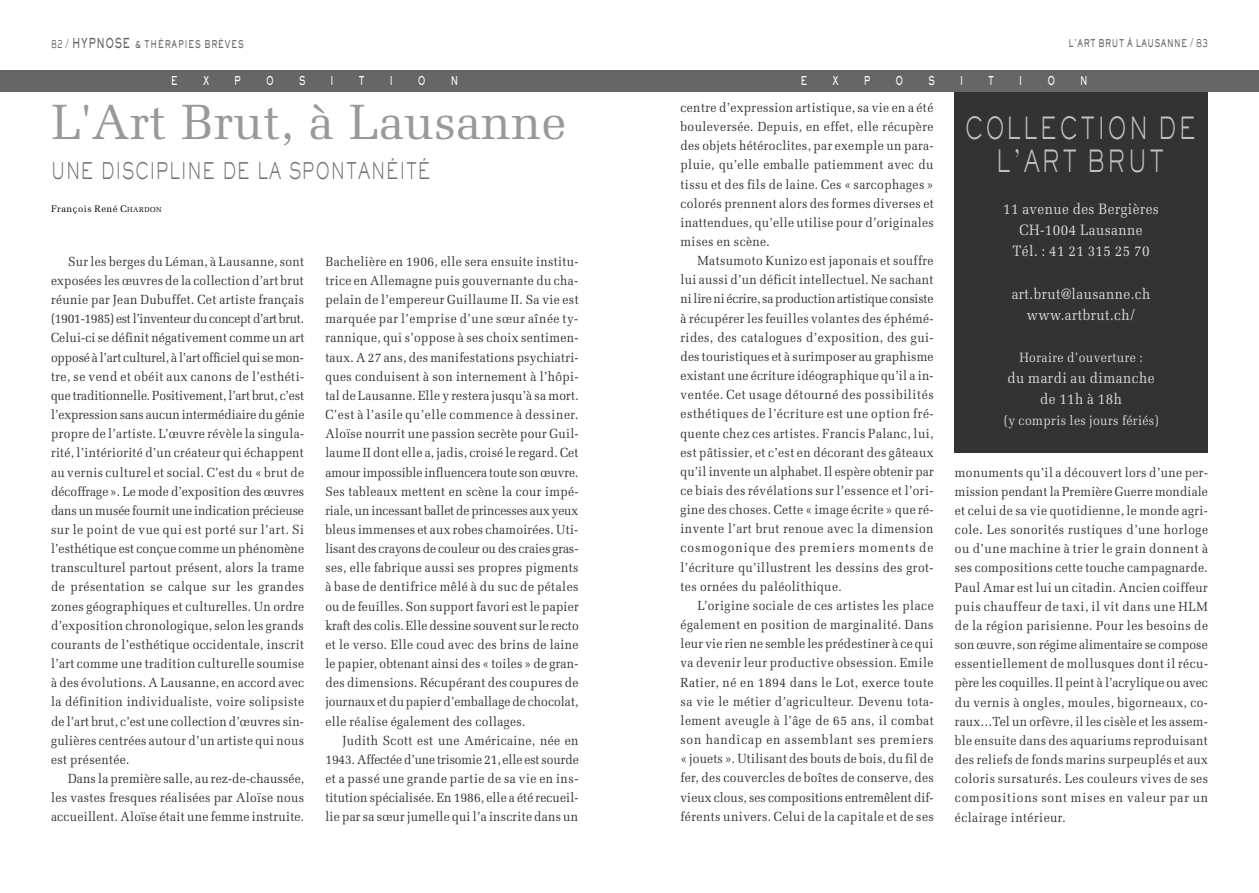
<style>
.page{position:relative;width:1259px;height:893px;background:#fff}
.page>*{position:absolute;margin:0;border:0;box-sizing:border-box;transform-origin:0 0}
.t1{font:49.5px "Melior";color:#999}
.t2{font:300 30px/33px "AT Sackers Gothic";letter-spacing:.135em;color:#bfbfbf;text-align:center;scale:.65 1}
.t3{font:300 22.5px "AT Sackers Gothic";letter-spacing:.06em;color:#737373;scale:.65 1}
.t4{font:15px/21px "Melior";letter-spacing:.035em;color:#d9d9d9;text-align:center;scale:.9 1}
.t5{font:13.5px "Melior";letter-spacing:.035em;color:#d9d9d9;scale:.9 1}
.t6{font:13.2px/19.2px "Melior";letter-spacing:.03em;color:#333;text-align:justify;scale:.91 1}
.t7{font:12px "AT Sackers Heavy Gothic";color:#fff;scale:.65 1}
.t8{font:10.5px "AT Sackers Heavy Gothic";letter-spacing:.125em;color:#666;scale:.65 1}
.t9{font:10.5px "AT Sackers Heavy Gothic";letter-spacing:.08em;color:#666;scale:.65 1}
.t10{font:9.45px "Melior";letter-spacing:.05em;color:#000}
.s1{font-family:"AT Sackers Gothic";font-weight:300;font-size:12px;color:#4d4d4d}
.s2{font-size:13.5px}
.s3{font-size:7.05px}
</style>
<div class="page">
<div style="left:955px;top:91px;width:253px;height:362px;background:#333"></div>
<div style="left:0;top:70px;width:1259px;height:21px;background:#666"></div>
<p class="t8" style="left:51px;top:40px;width:298px"><span class="s1">82 /</span> <span class="s2">HYPNOSE</span> &amp; THÉRAPIES BRÈVES</p>
<p class="t9" style="left:1068px;top:39px;width:216px">L’ART BRUT À LAUSANNE <span class="s1">/ 83</span></p>
<p class="t7" style="left:171px;top:76px;width:12px">E</p>
<p class="t7" style="left:203px;top:76px;width:11px">X</p>
<p class="t7" style="left:234px;top:76px;width:12px">P</p>
<p class="t7" style="left:266px;top:76px;width:14px">O</p>
<p class="t7" style="left:299px;top:76px;width:11px">S</p>
<p class="t7" style="left:331px;top:76px;width:6px">I</p>
<p class="t7" style="left:359px;top:76px;width:11px">T</p>
<p class="t7" style="left:390px;top:76px;width:6px">I</p>
<p class="t7" style="left:418px;top:76px;width:14px">O</p>
<p class="t7" style="left:451px;top:76px;width:13px">N</p>
<p class="t7" style="left:801px;top:76px;width:12px">E</p>
<p class="t7" style="left:832px;top:76px;width:11px">X</p>
<p class="t7" style="left:864px;top:76px;width:12px">P</p>
<p class="t7" style="left:895px;top:76px;width:13px">O</p>
<p class="t7" style="left:928px;top:76px;width:11px">S</p>
<p class="t7" style="left:960px;top:76px;width:6px">I</p>
<p class="t7" style="left:988px;top:76px;width:11px">T</p>
<p class="t7" style="left:1019px;top:76px;width:6px">I</p>
<p class="t7" style="left:1047px;top:76px;width:13px">O</p>
<p class="t7" style="left:1080px;top:76px;width:13px">N</p>
<h1 class="t1" style="left:51px;top:93px;width:516px">L'Art Brut, à Lausanne</h1>
<h3 class="t3" style="left:51px;top:162px;width:585px">UNE DISCIPLINE DE LA SPONTANÉITÉ</h3>
<p class="t10" style="left:51px;top:204px;width:112px">François René C<span class="s3">HARDON</span></p>
<p class="t6" style="left:51px;top:252px;width:280px;text-indent:17px">Sur les berges du Léman, à Lausanne, sont exposées les œuvres de la collection d’art brut réunie par Jean Dubuffet. Cet artiste français (1901-1985) est l’inventeur du concept d’art brut.<br>Celui-ci se définit négativement comme un art opposé à l’art culturel, à l’art officiel qui se mon&shy;tre, se vend et obéit aux canons de l’esthéti&shy;que traditionnelle. Positivement, l’art brut, c’est l’expression sans aucun intermédiaire du génie propre de l’artiste. L’œuvre révèle la singula&shy;rité, l’intériorité d’un créateur qui échappent au vernis culturel et social. C’est du « brut de décoffrage ». Le mode d’exposition des œuvres dans un musée fournit une indication précieuse sur le point de vue qui est porté sur l’art. Si l’esthétique est conçue comme un phénomène transculturel partout présent, alors la trame de présentation se calque sur les grandes zones géographiques et culturelles. Un ordre d’exposition chronologique, selon les grands courants de l’esthétique occidentale, inscrit l’art comme une tradition culturelle soumise à des évolutions. A Lausanne, en accord avec la définition individualiste, voire solipsiste de l’art brut, c’est une collection d’œuvres sin&shy;gulières centrées autour d’un artiste qui nous est présentée.</p>
<p class="t6" style="left:51px;top:769px;width:280px;text-indent:17px">Dans la première salle, au rez-de-chaussée, les vastes fresques réalisées par Aloïse nous accueillent. Aloïse était une femme instruite.</p>
<p class="t6" style="left:325px;top:252px;width:280px">Bachelière en 1906, elle sera ensuite institu&shy;trice en Allemagne puis gouvernante du cha&shy;pelain de l’empereur Guillaume II. Sa vie est marquée par l’emprise d’une sœur aînée ty&shy;rannique, qui s’oppose à ses choix sentimen&shy;taux. A 27 ans, des manifestations psychiatri&shy;ques conduisent à son internement à l’hôpi&shy;tal de Lausanne. Elle y restera jusqu’à sa mort.<br>C’est à l’asile qu’elle commence à dessiner.<br>Aloïse nourrit une passion secrète pour Guil&shy;laume II dont elle a, jadis, croisé le regard. Cet amour impossible influencera toute son œuvre.<br>Ses tableaux mettent en scène la cour impé&shy;riale, un incessant ballet de princesses aux yeux bleus immenses et aux robes chamoirées. Uti&shy;lisant des crayons de couleur ou des craies gras&shy;ses, elle fabrique aussi ses propres pigments à base de dentifrice mêlé à du suc de pétales ou de feuilles. Son support favori est le papier kraft des colis. Elle dessine souvent sur le recto et le verso. Elle coud avec des brins de laine le papier, obtenant ainsi des « toiles » de gran&shy;des dimensions. Récupérant des coupures de journaux et du papier d’emballage de chocolat, elle réalise également des collages.</p>
<p class="t6" style="left:325px;top:730px;width:280px;text-indent:17px">Judith Scott est une Américaine, née en 1943. Affectée d’une trisomie 21, elle est sourde et a passé une grande partie de sa vie en ins&shy;titution spécialisée. En 1986, elle a été recueil&shy;lie par sa sœur jumelle qui l’a inscrite dans un</p>
<p class="t6" style="left:680px;top:98px;width:280px">centre d’expression artistique, sa vie en a été bouleversée. Depuis, en effet, elle récupère des objets hétéroclites, par exemple un para&shy;pluie, qu’elle emballe patiemment avec du tissu et des fils de laine. Ces « sarcophages » colorés prennent alors des formes diverses et inattendues, qu’elle utilise pour d’originales mises en scène.</p>
<p class="t6" style="left:680px;top:251px;width:280px;text-indent:17px">Matsumoto Kunizo est japonais et souffre lui aussi d’un déficit intellectuel. Ne sachant ni lire ni écrire, sa production artistique consiste à récupérer les feuilles volantes des éphémé&shy;rides, des catalogues d’exposition, des gui&shy;des touristiques et à surimposer au graphisme existant une écriture idéographique qu’il a in&shy;ventée. Cet usage détourné des possibilités esthétiques de l’écriture est une option fré&shy;quente chez ces artistes. Francis Palanc, lui, est pâtissier, et c’est en décorant des gâteaux qu’il invente un alphabet. Il espère obtenir par ce biais des révélations sur l’essence et l’ori&shy;gine des choses. Cette « image écrite » que ré&shy;invente l’art brut renoue avec la dimension cosmogonique des premiers moments de l’écriture qu’illustrent les dessins des grot&shy;tes ornées du paléolithique.</p>
<p class="t6" style="left:680px;top:596px;width:280px;text-indent:17px">L’origine sociale de ces artistes les place également en position de marginalité. Dans leur vie rien ne semble les prédestiner à ce qui va devenir leur productive obsession. Emile Ratier, né en 1894 dans le Lot, exerce toute sa vie le métier d’agriculteur. Devenu tota&shy;lement aveugle à l’âge de 65 ans, il combat son handicap en assemblant ses premiers « jouets ». Utilisant des bouts de bois, du fil de fer, des couvercles de boîtes de conserve, des vieux clous, ses compositions entremêlent dif&shy;férents univers. Celui de la capitale et de ses</p>
<h2 class="t2" style="left:965px;top:115px;width:356px">COLLECTION DE<br>L’ART BRUT</h2>
<p class="t4" style="left:1003px;top:199px;width:175px">11 avenue des Bergières<br>CH-1004 Lausanne<br>Tél. : 41 21 315 25 70</p>
<p class="t4" style="left:1011px;top:283px;width:155px">art.brut@lausanne.ch www.artbrut.ch/</p>
<p class="t5" style="left:1019px;top:349px;width:138px">Horaire d’ouverture :</p>
<p class="t4" style="left:1007px;top:367px;width:165px">du mardi au dimanche de 11h à 18h</p>
<p class="t5" style="left:1004px;top:412px;width:174px">(y compris les jours fériés)</p>
<p class="t6" style="left:955px;top:462px;width:280px">monuments qu’il a découvert lors d’une per&shy;mission pendant la Première Guerre mondiale et celui de sa vie quotidienne, le monde agri&shy;cole. Les sonorités rustiques d’une horloge ou d’une machine à trier le grain donnent à ses compositions cette touche campagnarde.<br>Paul Amar est lui un citadin. Ancien coiffeur puis chauffeur de taxi, il vit dans une HLM de la région parisienne. Pour les besoins de son œuvre, son régime alimentaire se compose essentiellement de mollusques dont il récu&shy;père les coquilles. Il peint à l’acrylique ou avec du vernis à ongles, moules, bigorneaux, co&shy;raux…Tel un orfèvre, il les cisèle et les assem&shy;ble ensuite dans des aquariums reproduisant des reliefs de fonds marins surpeuplés et aux coloris sursaturés. Les couleurs vives de ses compositions sont mises en valeur par un éclairage intérieur.</p>
</div>
